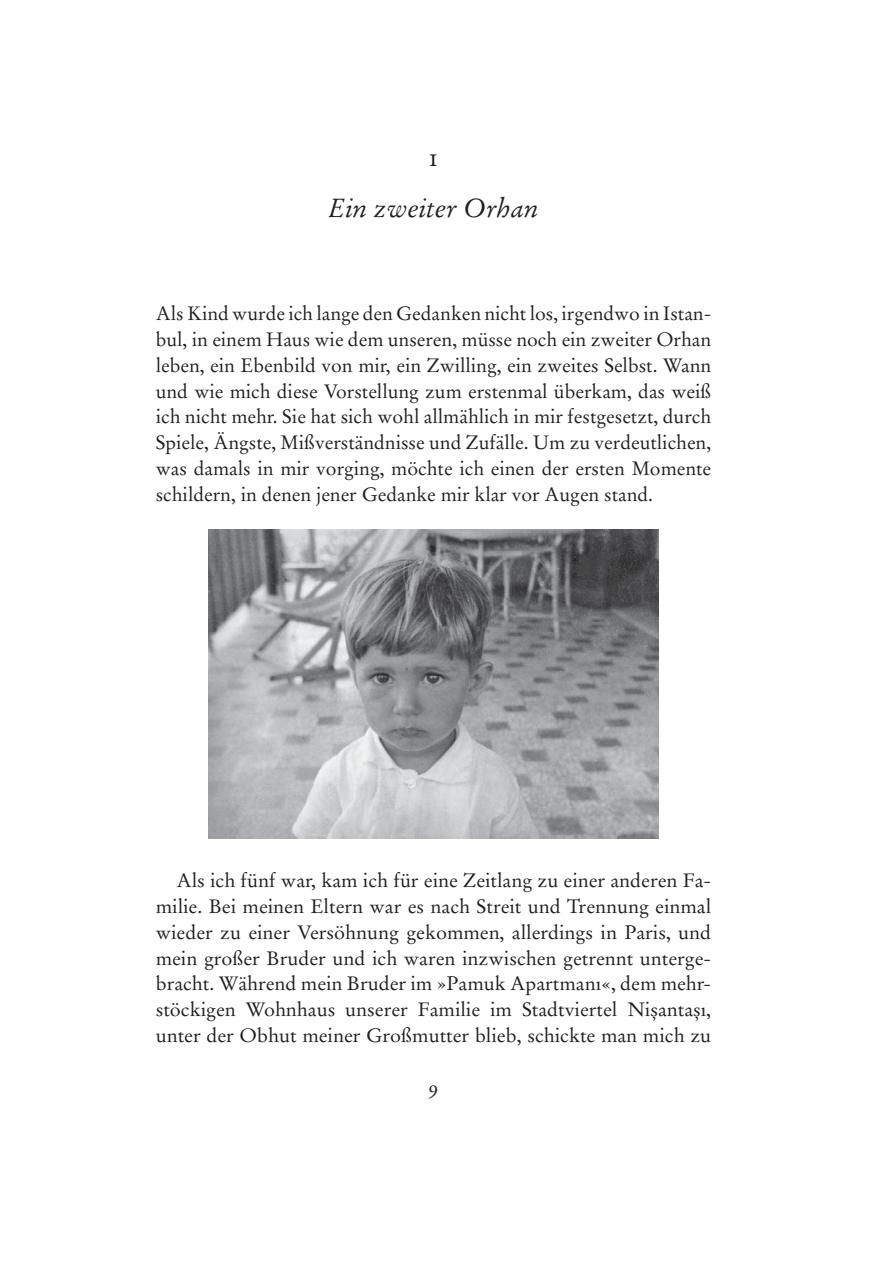
<style>
.page{position:relative;width:893px;height:1263px;background:#fff}
.page>*{position:absolute;margin:0;border:0;box-sizing:border-box;transform-origin:0 0}
.t1{font:italic 26.1px "Stempel Garamond";color:#231f20}
.t2{font:26.1px "Stempel Garamond Roman Os F";color:#231f20}
.t3{font:19.35px/25.8px "Stempel Garamond";color:#231f20;text-align:justify}
.t4{font:19.35px "Stempel Garamond Roman Os F";color:#231f20}
.s1{font-family:"Stempel Garamond East A"}
</style>
<div class="page">
<img style="left:209px;top:529px;width:450px;height:309px">
<h1 class="t2" style="left:427px;top:141px;width:15px">1</h1>
<h1 class="t1" style="left:328px;top:197px;width:212px">Ein zweiter Orhan</h1>
<p class="t3" style="left:156px;top:302px;width:557px">Als Kind wurde ich lange den Gedanken nicht los, irgendwo in Istan&shy;bul, in einem Haus wie dem unseren, müsse noch ein zweiter Orhan leben, ein Ebenbild von mir, ein Zwilling, ein zweites Selbst. Wann und wie mich diese Vorstellung zum erstenmal überkam, das weiß ich nicht mehr. Sie hat sich wohl allmählich in mir festgesetzt, durch Spiele, Ängste, Mißverständnisse und Zufälle. Um zu verdeutlichen, was damals in mir vorging, möchte ich einen der ersten Momente schildern, in denen jener Gedanke mir klar vor Augen stand.</p>
<p class="t3" style="left:156px;top:869px;width:557px;text-indent:21px">Als ich fünf war, kam ich für eine Zeitlang zu einer anderen Fa&shy;milie. Bei meinen Eltern war es nach Streit und Trennung einmal wieder zu einer Versöhnung gekommen, allerdings in Paris, und mein großer Bruder und ich waren inzwischen getrennt unterge&shy;bracht. Während mein Bruder im »Pamuk Apartmanı«, dem mehr&shy;stöckigen Wohnhaus unserer Familie im Stadtviertel Ni<span class="s1">ș</span>anta<span class="s1">ș</span>ı, unter der Obhut meiner Großmutter blieb, schickte man mich zu</p>
<p class="t4" style="left:429px;top:1075px;width:11px">9</p>
</div>
